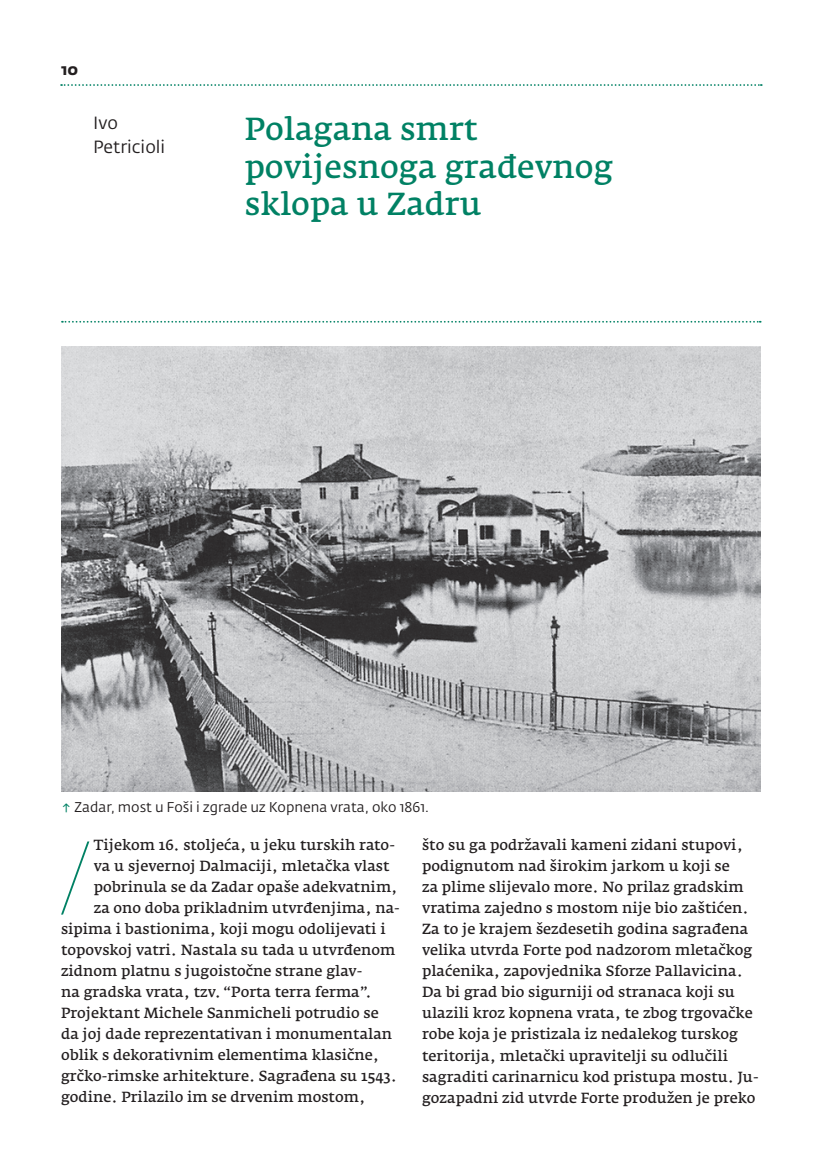
<style>
.page{position:relative;width:820px;height:1167px;background:#fff}
.page>*{position:absolute;margin:0;border:0;box-sizing:border-box;transform-origin:0 0}
.t1{font:200 condensed 99.05px "Helvetica Neue";color:#008164}
.t2{font:600 31.5px/37.8px "Fedra Serif A Std";color:#008164}
.t3{font:17.5px/24.5px "Fedra Sans Std";color:#231f20}
.t4{font:700 15.75px "Fedra Sans Std";color:#231f20}
.t5{font:600 14.53px/21px "Fedra Serif A Std";color:#231f20}
.t6{font:14px "Fedra Sans Std";color:#231f20}
.s1{color:#008164}
</style>
<div class="page">
<svg style="left:61px;top:84px;width:700px;height:2px"></svg>
<svg style="left:62px;top:321px;width:698px;height:2px"></svg>
<img style="left:61px;top:346px;width:699px;height:445px">
<p class="t4" style="left:61px;top:60px;width:19px">10</p>
<p class="t3" style="left:93px;top:111px;width:73px">Ivo<br>Petricioli</p>
<h2 class="t2" style="left:245px;top:110px;width:370px">Polagana smrt povijesnoga građevnog sklopa u Zadru</h2>
<p class="t6" style="left:61px;top:798px;width:370px"><span class="s1">↑</span> Zadar, most u Foši i zgrade uz Kopnena vrata, oko 1861.</p>
<h1 class="t1" style="left:61px;top:824px;width:29px">/</h1>
<p class="t5" style="left:94px;top:835px;width:302px">Tijekom 16. stoljeća, u jeku turskih rato-</p>
<p class="t5" style="left:94px;top:856px;width:297px">va u sjevernoj Dalmaciji, mletačka vlast</p>
<p class="t5" style="left:94px;top:877px;width:305px">pobrinula se da Zadar opaše adekvatnim,</p>
<p class="t5" style="left:94px;top:898px;width:307px">za ono doba prikladnim utvrđenjima, na-</p>
<p class="t5" style="left:61px;top:919px;width:326px">sipima i bastionima, koji mogu odolijevati i</p>
<p class="t5" style="left:61px;top:940px;width:336px">topovskoj vatri. Nastala su tada u utvrđenom</p>
<p class="t5" style="left:61px;top:961px;width:303px">zidnom platnu s jugoistočne strane glav-</p>
<p class="t5" style="left:61px;top:982px;width:312px">na gradska vrata, tzv. “Porta terra ferma”.</p>
<p class="t5" style="left:61px;top:1003px;width:319px">Projektant Michele Sanmicheli potrudio se</p>
<p class="t5" style="left:61px;top:1024px;width:332px">da joj dade reprezentativan i monumentalan</p>
<p class="t5" style="left:61px;top:1045px;width:320px">oblik s dekorativnim elementima klasične,</p>
<p class="t5" style="left:61px;top:1066px;width:337px">grčko-rimske arhitekture. Sagrađena su 1543.</p>
<p class="t5" style="left:61px;top:1087px;width:306px">godine. Prilazilo im se drvenim mostom,</p>
<p class="t5" style="left:422px;top:835px;width:338px">što su ga podržavali kameni zidani stupovi, podignutom nad širokim jarkom u koji se<br>za plime slijevalo more. No prilaz gradskim vratima zajedno s mostom nije bio zaštićen.<br>Za to je krajem šezdesetih godina sagrađena velika utvrda Forte pod nadzorom mletačkog plaćenika, zapovjednika Sforze Pallavicina.<br>Da bi grad bio sigurniji od stranaca koji su ulazili kroz kopnena vrata, te zbog trgovačke robe koja je pristizala iz nedalekog turskog teritorija, mletački upravitelji su odlučili sagraditi carinarnicu kod pristupa mostu. Ju&shy;gozapadni zid utvrde Forte produžen je preko</p>
</div>
